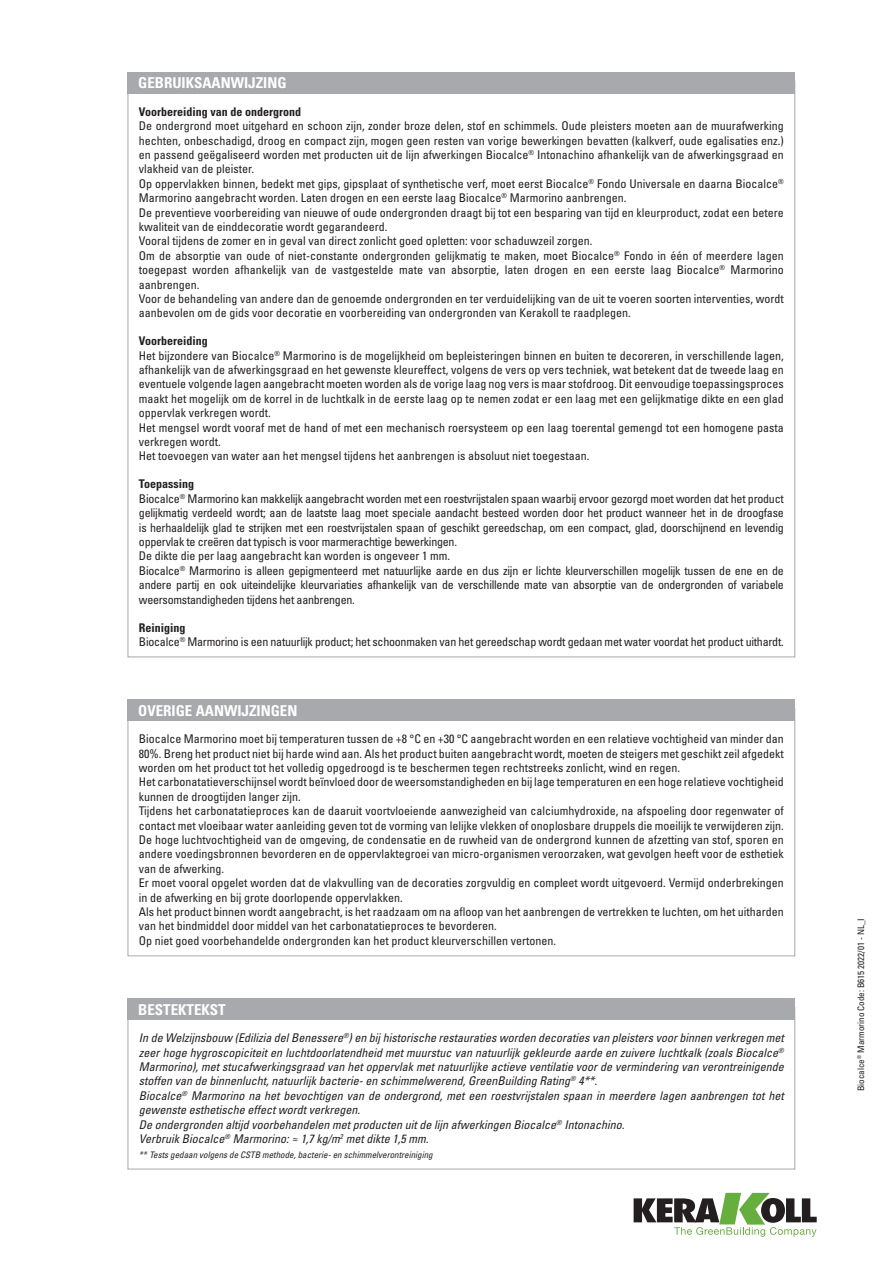
<style>
.page{position:relative;width:893px;height:1263px;background:#fff}
.page>*{position:absolute;margin:0;border:0;box-sizing:border-box;transform-origin:0 0}
.titolo_box{font:700 condensed 15px "Univers LT Std";color:#fff}
.eco_testo_box{font:condensed 12px/14.4px "Univers LT Std";color:#231f20;text-align:justify}
.eco_capitolato{font:italic condensed 12px/14.4px "Univers LT Std";color:#231f20;text-align:justify}
.eco_testo_box-2{font:condensed 12px "Univers LT Std";letter-spacing:-.02em;color:#231f20}
.eco_bold_interno_box{font:700 condensed 12px "Univers LT Std";color:#231f20}
.tabelle_-_note{font:italic condensed 9px "Univers LT Std";color:#231f20}
.eco_codice_scheda{font:condensed 9px "Univers LT Std";color:#231f20}
</style>
<div class="page">
<svg style="left:634px;top:1193px;width:183px;height:44px"></svg>
<div style="left:128px;top:999px;width:667px;height:21px;background:#a8a9ad"></div>
<div style="left:128px;top:72px;width:667px;height:22px;background:#a8a9ad"></div>
<div style="left:128px;top:700px;width:667px;height:21px;background:#a8a9ad"></div>
<p class="titolo_box" style="left:138px;top:74px;width:150px">GEBRUIKSAANWIJZING</p>
<p class="eco_bold_interno_box" style="left:139px;top:104px;width:164px">Voorbereiding van de ondergrond</p>
<p class="eco_testo_box" style="left:139px;top:119px;width:646px">De ondergrond moet uitgehard en schoon zijn, zonder broze delen, stof en schimmels. Oude pleisters moeten aan de muurafwerking hechten, onbeschadigd, droog en compact zijn, mogen geen resten van vorige bewerkingen bevatten (kalkverf, oude egalisaties enz.) en passend geëgaliseerd worden met producten uit de lijn afwerkingen Biocalce<sup>®</sup> Intonachino afhankelijk van de afwerkingsgraad en vlakheid van de pleister.</p>
<p class="eco_testo_box" style="left:139px;top:176px;width:646px">Op oppervlakken binnen, bedekt met gips, gipsplaat of synthetische verf, moet eerst Biocalce<sup>®</sup> Fondo Universale en daarna Biocalce<sup>®<br></sup>Marmorino aangebracht worden. Laten drogen en een eerste laag Biocalce<sup>®</sup> Marmorino aanbrengen.</p>
<p class="eco_testo_box" style="left:139px;top:205px;width:646px">De preventieve voorbereiding van nieuwe of oude ondergronden draagt bij tot een besparing van tijd en kleurproduct, zodat een betere kwaliteit van de einddecoratie wordt gegarandeerd.</p>
<p class="eco_testo_box" style="left:139px;top:234px;width:455px">Vooral tijdens de zomer en in geval van direct zonlicht goed opletten: voor schaduwzeil zorgen.</p>
<p class="eco_testo_box" style="left:139px;top:248px;width:646px">Om de absorptie van oude of niet-constante ondergronden gelijkmatig te maken, moet Biocalce<sup>®</sup> Fondo in één of meerdere lagen toegepast worden afhankelijk van de vastgestelde mate van absorptie, laten drogen en een eerste laag Biocalce<sup>®</sup> Marmorino aanbrengen.</p>
<p class="eco_testo_box" style="left:139px;top:291px;width:646px">Voor de behandeling van andere dan de genoemde ondergronden en ter verduidelijking van de uit te voeren soorten interventies, wordt aanbevolen om de gids voor decoratie en voorbereiding van ondergronden van Kerakoll te raadplegen.</p>
<p class="eco_bold_interno_box" style="left:139px;top:334px;width:70px">Voorbereiding</p>
<p class="eco_testo_box" style="left:139px;top:348px;width:646px">Het bijzondere van Biocalce<sup>®</sup> Marmorino is de mogelijkheid om bepleisteringen binnen en buiten te decoreren, in verschillende lagen, afhankelijk van de afwerkingsgraad en het gewenste kleureffect, volgens de vers op vers techniek, wat betekent dat de tweede laag en eventuele volgende lagen aangebracht moeten worden als de vorige laag nog vers is maar stofdroog. Dit eenvoudige toepassingsproces maakt het mogelijk om de korrel in de luchtkalk in de eerste laag op te nemen zodat er een laag met een gelijkmatige dikte en een glad oppervlak verkregen wordt.</p>
<p class="eco_testo_box" style="left:139px;top:420px;width:646px">Het mengsel wordt vooraf met de hand of met een mechanisch roersysteem op een laag toerental gemengd tot een homogene pasta verkregen wordt.</p>
<p class="eco_testo_box" style="left:139px;top:449px;width:452px">Het toevoegen van water aan het mengsel tijdens het aanbrengen is absoluut niet toegestaan.</p>
<p class="eco_bold_interno_box" style="left:139px;top:477px;width:57px">Toepassing</p>
<p class="eco_testo_box" style="left:139px;top:491px;width:646px">Biocalce<sup>®</sup> Marmorino kan makkelijk aangebracht worden met een roestvrijstalen spaan waarbij ervoor gezorgd moet worden dat het product gelijkmatig verdeeld wordt; aan de laatste laag moet speciale aandacht besteed worden door het product wanneer het in de droogfase is herhaaldelijk glad te strijken met een roestvrijstalen spaan of geschikt gereedschap, om een compact, glad, doorschijnend en levendig oppervlak te creëren dat typisch is voor marmerachtige bewerkingen.</p>
<p class="eco_testo_box" style="left:139px;top:549px;width:313px">De dikte die per laag aangebracht kan worden is ongeveer 1 mm.</p>
<p class="eco_testo_box" style="left:139px;top:563px;width:646px">Biocalce<sup>®</sup> Marmorino is alleen gepigmenteerd met natuurlijke aarde en dus zijn er lichte kleurverschillen mogelijk tussen de ene en de andere partij en ook uiteindelijke kleurvariaties afhankelijk van de verschillende mate van absorptie van de ondergronden of variabele weersomstandigheden tijdens het aanbrengen.</p>
<p class="eco_bold_interno_box" style="left:139px;top:620px;width:48px">Reiniging</p>
<p class="eco_testo_box-2" style="left:139px;top:634px;width:646px">Biocalce<sup>®</sup> Marmorino is een natuurlijk product; het schoonmaken van het gereedschap wordt gedaan met water voordat het product uithardt.</p>
<p class="titolo_box" style="left:138px;top:701px;width:161px">OVERIGE AANWIJZINGEN</p>
<p class="eco_testo_box" style="left:139px;top:732px;width:646px">Biocalce Marmorino moet bij temperaturen tussen de +8 °C en +30 °C aangebracht worden en een relatieve vochtigheid van minder dan 80%. Breng het product niet bij harde wind aan. Als het product buiten aangebracht wordt, moeten de steigers met geschikt zeil afgedekt worden om het product tot het volledig opgedroogd is te beschermen tegen rechtstreeks zonlicht, wind en regen.</p>
<p class="eco_testo_box" style="left:139px;top:775px;width:646px">Het carbonatatieverschijnsel wordt beïnvloed door de weersomstandigheden en bij lage temperaturen en een hoge relatieve vochtigheid kunnen de droogtijden langer zijn.</p>
<p class="eco_testo_box" style="left:139px;top:804px;width:646px">Tijdens het carbonatatieproces kan de daaruit voortvloeiende aanwezigheid van calciumhydroxide, na afspoeling door regenwater of contact met vloeibaar water aanleiding geven tot de vorming van lelijke vlekken of onoplosbare druppels die moeilijk te verwijderen zijn.<br>De hoge luchtvochtigheid van de omgeving, de condensatie en de ruwheid van de ondergrond kunnen de afzetting van stof, sporen en andere voedingsbronnen bevorderen en de oppervlaktegroei van micro-organismen veroorzaken, wat gevolgen heeft voor de esthetiek van de afwerking.</p>
<p class="eco_testo_box" style="left:139px;top:876px;width:646px">Er moet vooral opgelet worden dat de vlakvulling van de decoraties zorgvuldig en compleet wordt uitgevoerd. Vermijd onderbrekingen in de afwerking en bij grote doorlopende oppervlakken.</p>
<p class="eco_testo_box" style="left:139px;top:904px;width:646px">Als het product binnen wordt aangebracht, is het raadzaam om na afloop van het aanbrengen de vertrekken te luchten, om het uitharden van het bindmiddel door middel van het carbonatatieproces te bevorderen.</p>
<p class="eco_testo_box" style="left:139px;top:933px;width:419px">Op niet goed voorbehandelde ondergronden kan het product kleurverschillen vertonen.</p>
<p class="titolo_box" style="left:138px;top:1000px;width:89px">BESTEKTEKST</p>
<p class="eco_capitolato" style="left:139px;top:1031px;width:646px">In de Welzijnsbouw (Edilizia del Benessere<sup>®</sup>) en bij historische restauraties worden decoraties van pleisters voor binnen verkregen met zeer hoge hygroscopiciteit en luchtdoorlatendheid met muurstuc van natuurlijk gekleurde aarde en zuivere luchtkalk (zoals Biocalce<sup>® </sup>Marmorino), met stucafwerkingsgraad van het oppervlak met natuurlijke actieve ventilatie voor de vermindering van verontreinigende stoffen van de binnenlucht, natuurlijk bacterie- en schimmelwerend, GreenBuilding Rating<sup>®</sup> 4**.</p>
<p class="eco_capitolato" style="left:139px;top:1088px;width:646px">Biocalce<sup>®</sup> Marmorino na het bevochtigen van de ondergrond, met een roestvrijstalen spaan in meerdere lagen aanbrengen tot het gewenste esthetische effect wordt verkregen.</p>
<p class="eco_capitolato" style="left:139px;top:1117px;width:487px">De ondergronden altijd voorbehandelen met producten uit de lijn afwerkingen Biocalce<sup>®</sup> Intonachino.</p>
<p class="eco_capitolato" style="left:139px;top:1131px;width:291px">Verbruik Biocalce<sup>®</sup> Marmorino: ≈ 1,7 kg/m<sup>2</sup> met dikte 1,5 mm.</p>
<p class="tabelle_-_note" style="left:139px;top:1149px;width:295px">** Tests gedaan volgens de CSTB methode, bacterie- en schimmelverontreiniging</p>
<p class="eco_codice_scheda" style="left:855px;top:1091px;width:174px;rotate:-90deg">Biocalce<sup>®</sup> Marmorino Code: B615 2022/01 - NL_I</p>
</div>
